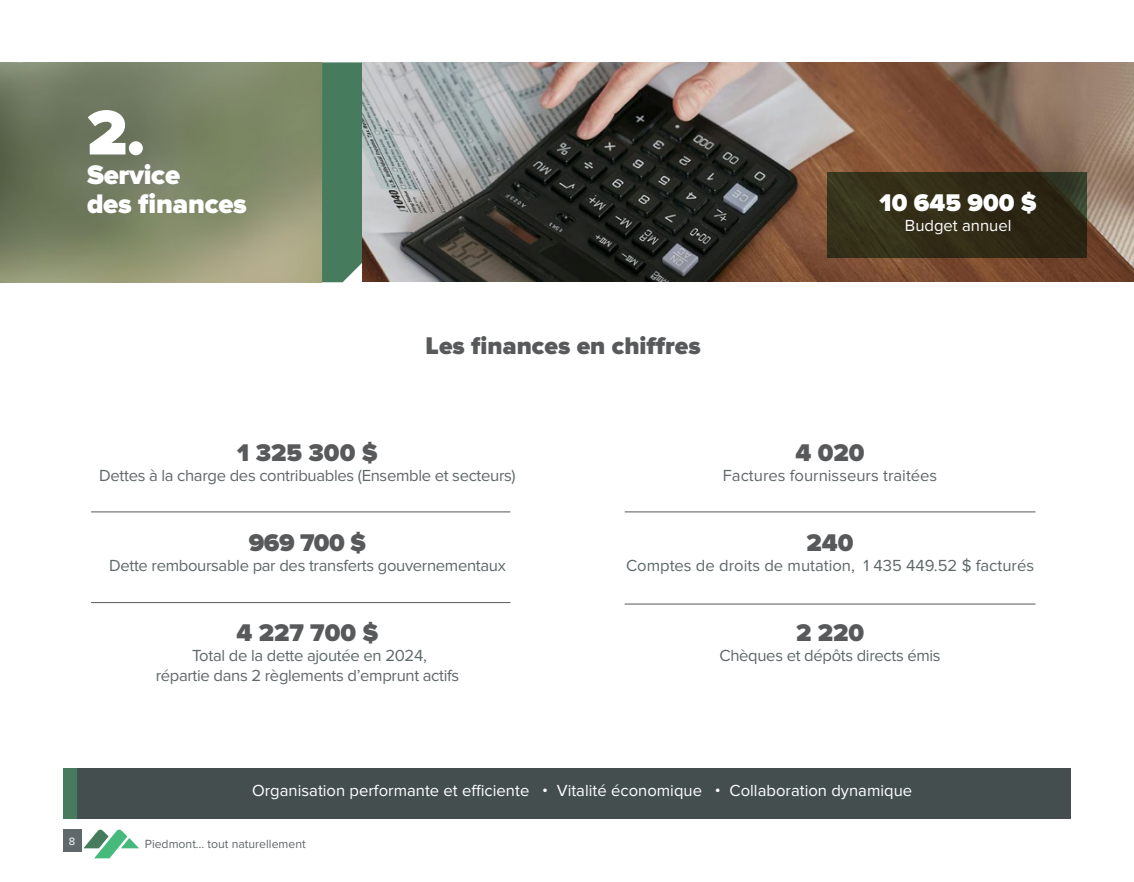
<style>
.page{position:relative;width:1134px;height:882px;background:#fff}
.page>*{position:absolute;margin:0;border:0;box-sizing:border-box;transform-origin:0 0}
.t1{font:900 65.62px "Proxima Nova";color:#fff}
.t2{font:900 27.82px/29.2px "Proxima Nova";letter-spacing:-.01em;color:#fff}
.t3{font:900 25.03px "Proxima Nova";color:#58595b}
.t4{font:900 25.03px "Proxima Nova";color:#fff}
.t5{font:16.62px/19.9px "Proxima Nova";letter-spacing:-.02em;color:#5f686a;text-align:center}
.t6{font:16.62px "Proxima Nova";color:#fff}
.t7{font:16.62px "Proxima Nova";color:#5f686a}
.t8{font:12.25px "Proxima Nova";color:#5f686a}
.t9{font:11.03px "Proxima Nova";color:#fff}
</style>
<div class="page">
<div style="left:63px;top:830px;width:18px;height:22px;background:#5f686a"></div>
<svg style="left:83px;top:830px;width:56px;height:28px"></svg>
<div style="left:77px;top:768px;width:994px;height:51px;background:#444e4e"></div>
<div style="left:63px;top:768px;width:14px;height:51px;background:#467b5e"></div>
<img style="left:0;top:62px;width:321px;height:220px">
<div style="left:322px;top:62px;width:40px;height:220px;background:#467b5e"></div>
<img style="left:362px;top:62px;width:772px;height:220px">
<hr style="left:91px;top:512px;width:419px;height:1px;background:#58595b">
<hr style="left:91px;top:602px;width:419px;height:1px;background:#58595b">
<svg style="left:827px;top:172px;width:260px;height:86px;fill:#322c17"></svg>
<hr style="left:625px;top:512px;width:410px;height:1px;background:#58595b">
<hr style="left:625px;top:604px;width:410px;height:1px;background:#58595b">
<h1 class="t1" style="left:87px;top:95px;width:60px">2.</h1>
<h2 class="t2" style="left:87px;top:161px;width:161px">Service<br>des finances</h2>
<h3 class="t4" style="left:880px;top:188px;width:159px">10 645 900 $</h3>
<p class="t6" style="left:905px;top:216px;width:108px">Budget annuel</p>
<h3 class="t3" style="left:426px;top:331px;width:277px">Les finances en chiffres</h3>
<h3 class="t3" style="left:237px;top:438px;width:142px">1 325 300 $</h3>
<p class="t5" style="left:99px;top:466px;width:418px">Dettes à la charge des contribuables (Ensemble et secteurs)</p>
<h3 class="t3" style="left:796px;top:438px;width:71px">4 020</h3>
<p class="t7" style="left:723px;top:466px;width:216px">Factures fournisseurs traitées</p>
<h3 class="t3" style="left:249px;top:528px;width:119px">969 700 $</h3>
<p class="t5" style="left:109px;top:556px;width:398px">Dette remboursable par des transferts gouvernementaux</p>
<h3 class="t3" style="left:237px;top:618px;width:143px">4 227 700 $</h3>
<p class="t5" style="left:156px;top:646px;width:305px">Total de la dette ajoutée en 2024,<br>répartie dans 2 règlements d’emprunt actifs</p>
<h3 class="t3" style="left:807px;top:528px;width:48px">240</h3>
<p class="t7" style="left:626px;top:556px;width:410px">Comptes de droits de mutation, 1 435 449.52 $ facturés</p>
<h3 class="t3" style="left:796px;top:618px;width:70px">2 220</h3>
<p class="t5" style="left:720px;top:646px;width:223px">Chèques et dépôts directs émis</p>
<p class="t6" style="left:252px;top:781px;width:662px">Organisation performante et efficiente • Vitalité économique • Collaboration dynamique</p>
<p class="t9" style="left:69px;top:835px;width:8px">8</p>
<p class="t8" style="left:145px;top:837px;width:162px">Piedmont… tout naturellement</p>
</div>
